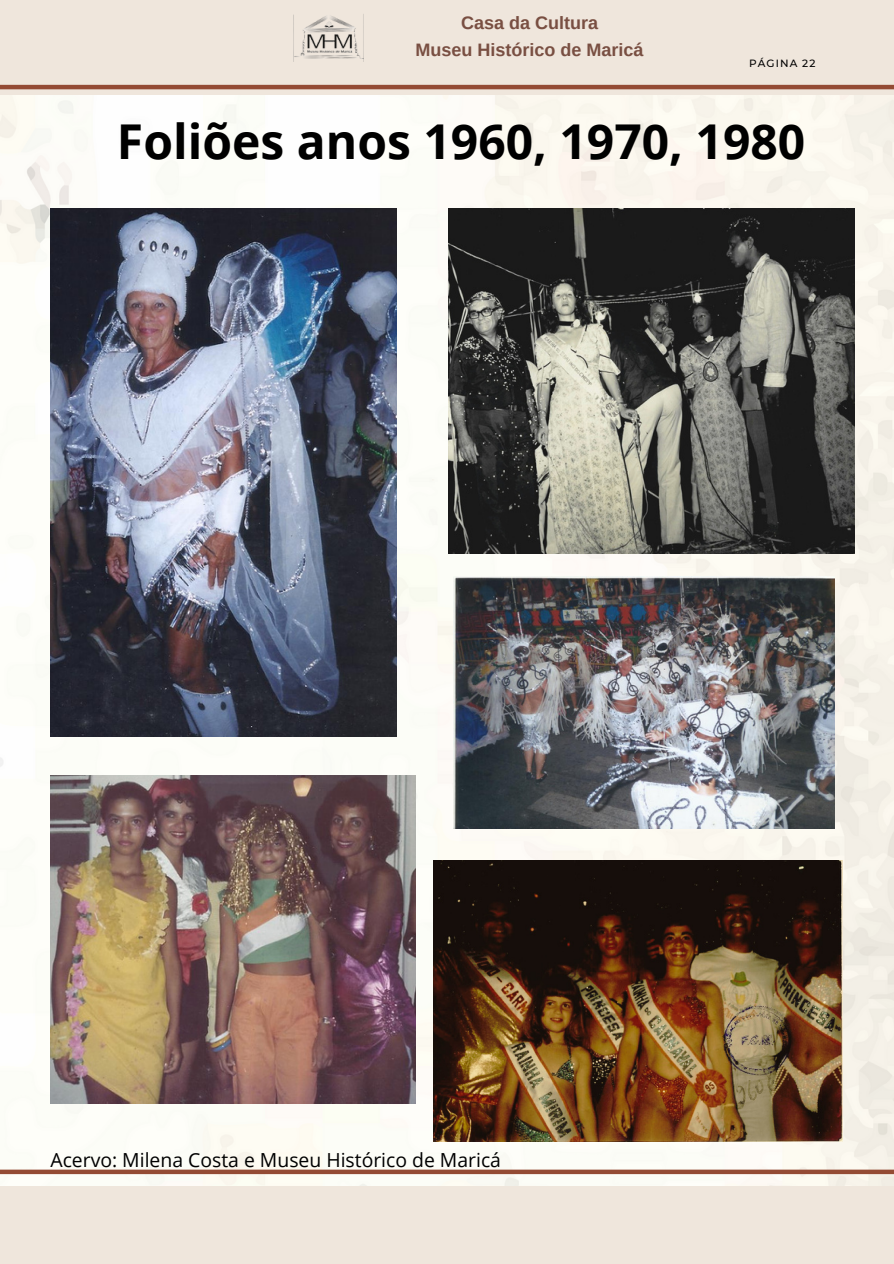
<style>
.page{position:relative;width:894px;height:1264px;background:#fff}
.page>*{position:absolute;margin:0;border:0;box-sizing:border-box;transform-origin:0 0}
.t1{font:700 48px "Open Sans";color:#000}
.t2{font:19.35px "Open Sans";color:#000}
.t3{font:700 18px "Arimo";color:#794f42}
.t4{font:500 10.5px "Montserrat";letter-spacing:.1em;color:#000}
</style>
<div class="page">
<div style="left:0;top:0;width:893px;height:1263px;background:#efe6dc"></div>
<hr style="left:0;top:85px;width:893px;height:4px;background:#944b34">
<img style="left:293px;top:14px;width:70px;height:47px">
<img style="left:0;top:96px;width:893px;height:1089px">
<img style="left:433px;top:860px;width:409px;height:281px">
<img style="left:50px;top:775px;width:365px;height:328px">
<div style="left:0;top:1169px;width:893px;height:5px;background:#944b34"></div>
<img style="left:448px;top:209px;width:406px;height:344px">
<img style="left:50px;top:209px;width:346px;height:527px">
<img style="left:453px;top:576px;width:380px;height:252px">
<p class="t3" style="left:461px;top:13px;width:138px">Casa da Cultura</p>
<p class="t3" style="left:415px;top:39px;width:229px">Museu Histórico de Maricá</p>
<p class="t4" style="left:749px;top:56px;width:68px">PÁGINA 22</p>
<h1 class="t1" style="left:117px;top:107px;width:689px">Foliões anos 1960, 1970, 1980</h1>
<p class="t2" style="left:50px;top:1146px;width:452px">Acervo: Milena Costa e Museu Histórico de Maricá</p>
</div>
